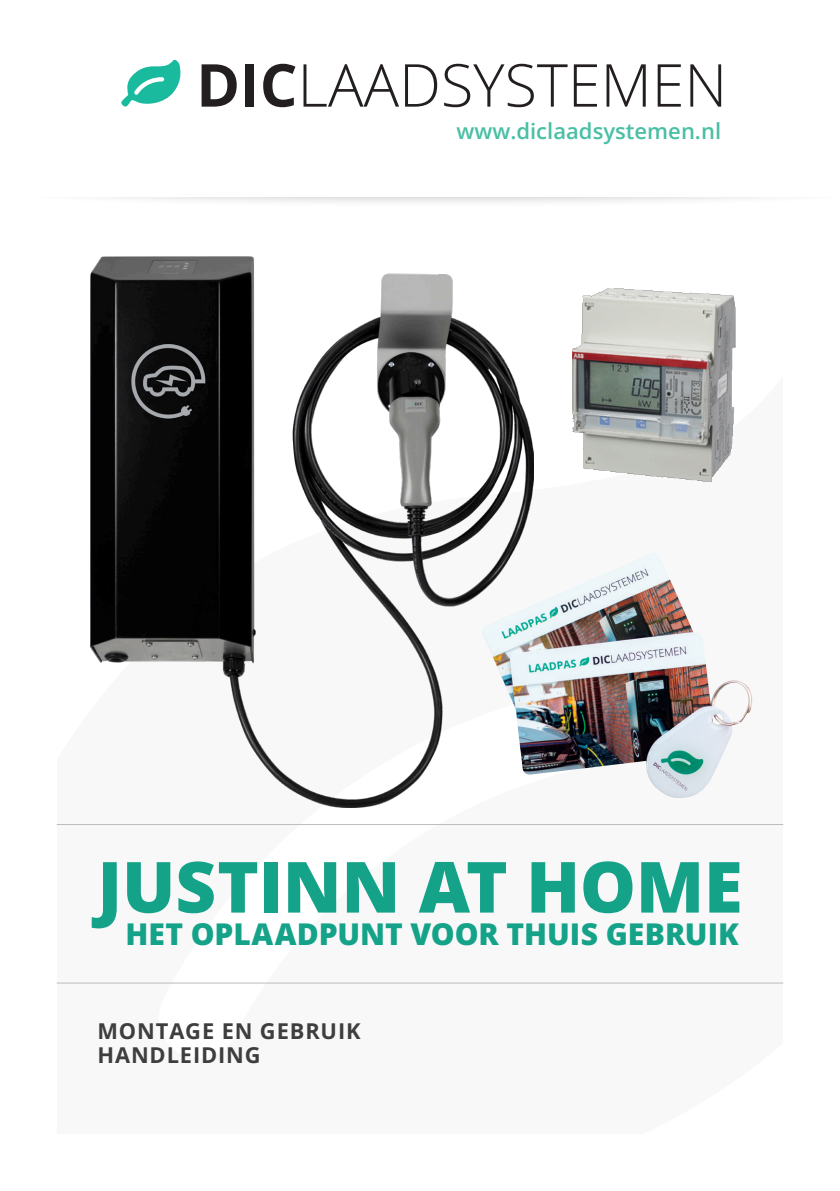
<style>
.page{position:relative;width:840px;height:1191px;background:#fff}
.page>*{position:absolute;margin:0;border:0;box-sizing:border-box;transform-origin:0 0}
.t1{font:800 70.6px "Open Sans";letter-spacing:-.005em;color:#14a289}
.t2{font:800 30px "Open Sans";color:#14a289}
.t3{font:600 22px "Open Sans";color:#49bfa5}
.t4{font:700 21.8px "Open Sans";letter-spacing:.04em;color:#3e3e3f}
</style>
<div class="page">
<img style="left:90px;top:257px;width:443px;height:550px">
<hr style="left:57px;top:982px;width:725px;height:1px;background:#bcbdc0">
<img style="left:482px;top:553px;width:270px;height:246px">
<img style="left:572px;top:288px;width:163px;height:194px">
<hr style="left:57px;top:824px;width:725px;height:1px;background:#bcbdc0">
<div style="left:6px;top:159px;width:833px;height:49px;background:#231f20;opacity:.35"></div>
<div style="left:0;top:0;width:839px;height:196px;background:#fff"></div>
<svg style="left:121px;top:59px;width:60px;height:48px"></svg>
<svg style="left:201px;top:64px;width:35px;height:43px"></svg>
<div style="left:245px;top:64px;width:9px;height:43px;background:#231f20"></div>
<svg style="left:263px;top:64px;width:32px;height:43px"></svg>
<svg style="left:303px;top:64px;width:96px;height:43px"></svg>
<svg style="left:405px;top:64px;width:32px;height:43px"></svg>
<svg style="left:444px;top:64px;width:123px;height:43px"></svg>
<svg style="left:573px;top:64px;width:23px;height:43px"></svg>
<svg style="left:606px;top:64px;width:39px;height:43px"></svg>
<svg style="left:657px;top:64px;width:23px;height:43px"></svg>
<svg style="left:690px;top:64px;width:30px;height:43px"></svg>
<p class="t3" style="left:456px;top:116px;width:266px">www.diclaadsystemen.nl</p>
<p class="t1" style="left:97px;top:838px;width:646px">JUSTINN AT HOME</p>
<p class="t2" style="left:125px;top:913px;width:614px">HET OPLAADPUNT VOOR THUIS GEBRUIK</p>
<p class="t4" style="left:97px;top:1016px;width:264px">MONTAGE EN GEBRUIK</p>
<p class="t4" style="left:97px;top:1039px;width:165px">HANDLEIDING</p>
</div>
